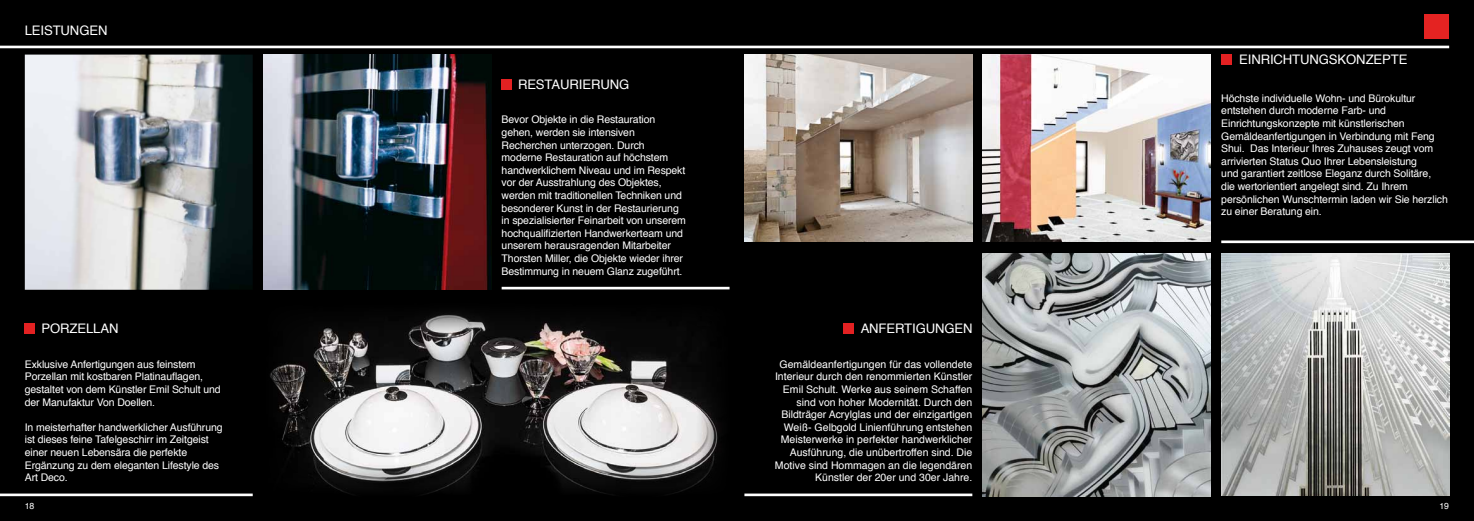
<style>
.page{position:relative;width:1474px;height:521px;background:#fff}
.page>*{position:absolute;margin:0;border:0;box-sizing:border-box;transform-origin:0 0}
.t1{font:13.12px "Helvetica";letter-spacing:-.01em;color:#fff}
.t2{font:10.5px/12.6px "Helvetica";letter-spacing:-.01em;color:#fff}
.t3{font:8.75px "Helvetica";color:#fff}
</style>
<div class="page">
<div style="left:0;top:0;width:1473px;height:521px;background:#000"></div>
<img style="left:25px;top:55px;width:228px;height:235px">
<img style="left:263px;top:55px;width:228px;height:235px">
<img style="left:270px;top:313px;width:450px;height:182px">
<img style="left:744px;top:55px;width:228px;height:187px">
<img style="left:982px;top:253px;width:228px;height:243px">
<img style="left:982px;top:55px;width:228px;height:186px">
<img style="left:1221px;top:253px;width:227px;height:243px">
<hr style="left:0;top:46px;width:1449px;height:2px;background:#fff">
<hr style="left:501px;top:287px;width:228px;height:2px;background:#fff">
<hr style="left:744px;top:493px;width:228px;height:3px;background:#fff">
<hr style="left:0;top:493px;width:253px;height:3px;background:#fff">
<hr style="left:1221px;top:240px;width:252px;height:3px;background:#fff">
<div style="left:1424px;top:14px;width:25px;height:24px;background:#e42322"></div>
<div style="left:501px;top:79px;width:11px;height:10px;background:#e32122"></div>
<div style="left:25px;top:323px;width:10px;height:10px;background:#e32122"></div>
<div style="left:843px;top:323px;width:10px;height:10px;background:#e32122"></div>
<div style="left:1221px;top:55px;width:10px;height:10px;background:#e32122"></div>
<p class="t1" style="left:25px;top:20px;width:84px">Leistungen</p>
<p class="t1" style="left:42px;top:318px;width:10px">PORZELLAN</p>
<p class="t2" style="left:25px;top:358px;width:197px">Exklusive Anfertigungen aus feinstem Porzellan mit kostbaren Platinauflagen, gestaltet von dem Künstler Emil Schult und der Manufaktur Von Doellen.</p>
<p class="t2" style="left:25px;top:421px;width:199px">In meisterhafter handwerklicher Ausführung ist dieses feine Tafelgeschirr im Zeitgeist einer neuen Lebensära die perfekte Ergänzung zu dem eleganten Lifestyle des Art Deco.</p>
<p class="t1" style="left:518px;top:74px;width:10px">RESTA</p>
<p class="t1" style="left:560px;top:74px;width:18px">URIER</p>
<p class="t1" style="left:600px;top:74px;width:20px">UNG</p>
<p class="t2" style="left:501px;top:114px;width:186px">Bevor Objekte in die Restauration gehen, werden sie intensiven Recherchen unterzogen. Durch moderne Restauration auf höchstem handwerklichem Niveau und im Respekt vor der Ausstrahlung des Objektes, werden mit traditionellen Techniken und besonderer Kunst in der Restaurierung in spezialisierter Feinarbeit von unserem hochqualifizierten Handwerkerteam und unserem herausragenden Mitarbeiter Thorsten Miller, die Objekte wieder ihrer Bestimmung in neuem Glanz zugeführt.</p>
<p class="t1" style="left:860px;top:318px;width:35px">ANFERTIG</p>
<p class="t1" style="left:925px;top:318px;width:20px">UNGEN</p>
<p class="t2" style="left:775px;top:358px;width:199px;text-align:right">Gemäldeanfertigungen für das vollendete Interieur durch den renommierten Künstler Emil Schult. Werke aus seinem Schaffen sind von hoher Modernität. Durch den Bildträger Acrylglas und der einzigartigen Weiß- Gelbgold Linienführung entstehen Meisterwerke in perfekter handwerklicher Ausführung, die unübertroffen sind. Die Motive sind Hommagen an die legendären Künstler der 20er und 30er Jahre.</p>
<p class="t1" style="left:1239px;top:50px;width:170px">einrichtungskonzepte</p>
<p class="t2" style="left:1221px;top:92px;width:228px">Höchste individuelle Wohn- und Bürokultur entstehen durch moderne Farb- und Einrichtungskonzepte mit künstlerischen Gemäldeanfertigungen in Verbindung mit Feng Shui. Das Interieur Ihres Zuhauses zeugt vom arrivierten Status Quo Ihrer Lebensleistung<br>und garantiert zeitlose Eleganz durch Solitäre,<br>die wertorientiert angelegt sind. Zu Ihrem persönlichen Wunschtermin laden wir Sie herzlich zu einer Beratung ein.</p>
<p class="t3" style="left:25px;top:499px;width:11px">18</p>
<p class="t3" style="left:1439px;top:499px;width:11px">19</p>
</div>
